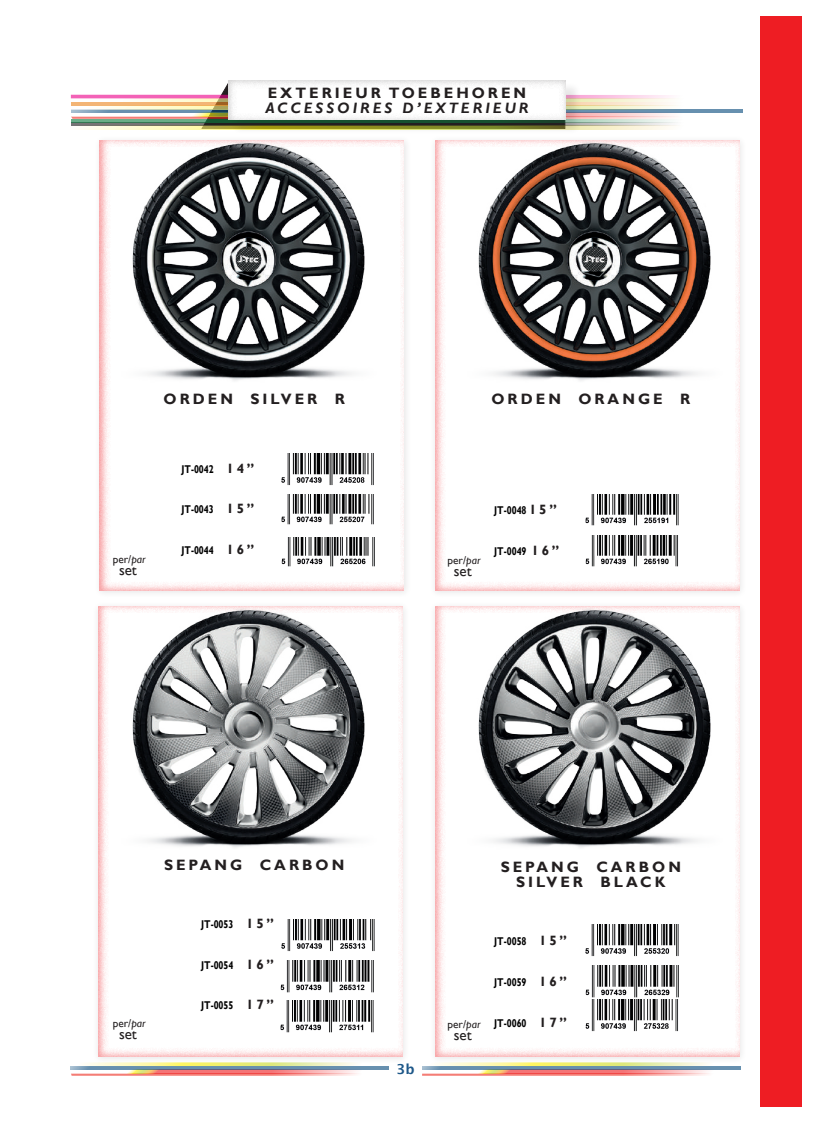
<style>
.page{position:relative;width:815px;height:1124px;background:#fff}
.page>*{position:absolute;margin:0;border:0;box-sizing:border-box;transform-origin:0 0}
.t1{font:700 15px/15px "Gill Sans";letter-spacing:.2em;color:#231f20;text-align:center}
.t2{font:italic 700 15px "Gill Sans";letter-spacing:.2em;color:#231f20}
.t3{font:15px "Gill Sans";color:#231f20}
.t4{font:600 13.75px "Lucida Sans";color:#1e5889}
.t5{font:700 11.25px "Gill Sans";color:#000;scale:.8 1}
.t6{font:11.25px "Gill Sans";color:#231f20}
.s1{font-style:italic}
.s2{font-size:13.5px;color:#231f20}
</style>
<div class="page">
<svg style="left:71px;top:85px;width:672px;height:45px"></svg>
<svg style="left:71px;top:113px;width:671px;height:3px"></svg>
<svg style="left:71px;top:109px;width:671px;height:4px"></svg>
<svg style="left:71px;top:105px;width:671px;height:4px"></svg>
<hr style="left:71px;top:102px;width:672px;height:3px;background:#ec8922">
<svg style="left:71px;top:95px;width:671px;height:4px"></svg>
<div style="left:230px;top:82px;width:352px;height:53px;background:#231f20;opacity:.11"></div>
<div style="left:227px;top:79px;width:339px;height:42px;background:#231f20;opacity:.23"></div>
<svg style="left:71px;top:1072px;width:287px;height:3px"></svg>
<svg style="left:71px;top:1069px;width:318px;height:3px"></svg>
<svg style="left:71px;top:1065px;width:318px;height:4px"></svg>
<svg style="left:86px;top:1063px;width:269px;height:2px"></svg>
<div style="left:760px;top:16px;width:42px;height:1090px;background:#ee1d23"></div>
<svg style="left:422px;top:1072px;width:287px;height:3px"></svg>
<svg style="left:422px;top:1069px;width:318px;height:3px"></svg>
<svg style="left:422px;top:1065px;width:318px;height:4px"></svg>
<svg style="left:437px;top:1064px;width:269px;height:1px"></svg>
<div style="left:94px;top:134px;width:318px;height:464px;background:#fafafa"></div>
<div style="left:98px;top:140px;width:308px;height:451px;background:#ee1d23;opacity:.42"></div>
<div style="left:429px;top:134px;width:319px;height:464px;background:#fafafa"></div>
<div style="left:434px;top:140px;width:307px;height:451px;background:#ee1d23;opacity:.42"></div>
<div style="left:429px;top:600px;width:319px;height:464px;background:#fafafa"></div>
<div style="left:434px;top:606px;width:307px;height:451px;background:#ee1d23;opacity:.42"></div>
<div style="left:92px;top:600px;width:319px;height:464px;background:#fafafa"></div>
<div style="left:97px;top:606px;width:307px;height:451px;background:#ee1d23;opacity:.42"></div>
<div style="left:130px;top:381px;width:248px;height:35px;background:#fff"></div>
<img style="left:281px;top:494px;width:96px;height:32px">
<img style="left:281px;top:453px;width:96px;height:32px">
<img style="left:281px;top:537px;width:96px;height:32px">
<div style="left:467px;top:381px;width:248px;height:35px;background:#fff"></div>
<div style="left:130px;top:846px;width:248px;height:36px;background:#fff"></div>
<div style="left:467px;top:838px;width:248px;height:71px;background:#fff"></div>
<img style="left:585px;top:494px;width:96px;height:32px">
<img style="left:585px;top:536px;width:96px;height:31px">
<img style="left:281px;top:919px;width:95px;height:32px">
<img style="left:281px;top:960px;width:95px;height:32px">
<img style="left:281px;top:999px;width:95px;height:32px">
<img style="left:585px;top:924px;width:96px;height:32px">
<img style="left:585px;top:965px;width:96px;height:32px">
<img style="left:585px;top:999px;width:96px;height:32px">
<img style="left:121px;top:140px;width:256px;height:243px">
<img style="left:467px;top:140px;width:256px;height:243px">
<img style="left:121px;top:607px;width:256px;height:242px">
<img style="left:467px;top:607px;width:256px;height:242px">
<h1 class="t1" style="left:268px;top:86px;width:260px">EXTERIEUR TOEBEHOREN</h1>
<h1 class="t2" style="left:265px;top:99px;width:265px">ACCESSOIRES D’EXTERIEUR</h1>
<h1 class="t1" style="left:164px;top:392px;width:183px">ORDEN SILVER R</h1>
<p class="t6" style="left:113px;top:553px;width:34px">per/<span class="s1">par</span></p>
<h1 class="t3" style="left:119px;top:561px;width:19px">set</h1>
<p class="t5" style="left:182px;top:462px;width:93px">JT-0042 <span class="s2">1 4 ”</span></p>
<p class="t5" style="left:182px;top:502px;width:93px">JT-0043 <span class="s2">1 5 ”</span></p>
<p class="t5" style="left:182px;top:543px;width:93px">JT-0044 <span class="s2">1 6 ”</span></p>
<h1 class="t1" style="left:492px;top:392px;width:200px">ORDEN ORANGE R</h1>
<p class="t6" style="left:448px;top:554px;width:34px">per/<span class="s1">par</span></p>
<h1 class="t3" style="left:454px;top:562px;width:19px">set</h1>
<p class="t5" style="left:494px;top:503px;width:80px">JT-0048 <span class="s2">1 5 ”</span></p>
<p class="t5" style="left:494px;top:544px;width:83px">JT-0049 <span class="s2">1 6 ”</span></p>
<p class="t6" style="left:113px;top:1016px;width:34px">per/<span class="s1">par</span></p>
<h1 class="t3" style="left:119px;top:1024px;width:19px">set</h1>
<h1 class="t1" style="left:164px;top:857px;width:182px">SEPANG CARBON</h1>
<h1 class="t1" style="left:501px;top:859px;width:182px">SEPANG CARBON<br>SILVER BLACK</h1>
<p class="t5" style="left:201px;top:917px;width:93px">JT-0053 <span class="s2">1 5 ”</span></p>
<p class="t5" style="left:201px;top:957px;width:93px">JT-0054 <span class="s2">1 6 ”</span></p>
<p class="t5" style="left:201px;top:998px;width:93px">JT-0055 <span class="s2">1 7 ”</span></p>
<p class="t4" style="left:397px;top:1061px;width:19px">3b</p>
<p class="t6" style="left:448px;top:1017px;width:34px">per/<span class="s1">par</span></p>
<h1 class="t3" style="left:454px;top:1025px;width:19px">set</h1>
<p class="t5" style="left:494px;top:934px;width:93px">JT-0058 <span class="s2">1 5 ”</span></p>
<p class="t5" style="left:494px;top:975px;width:93px">JT-0059 <span class="s2">1 6 ”</span></p>
<p class="t5" style="left:494px;top:1015px;width:93px">JT-0060 <span class="s2">1 7 ”</span></p>
</div>
